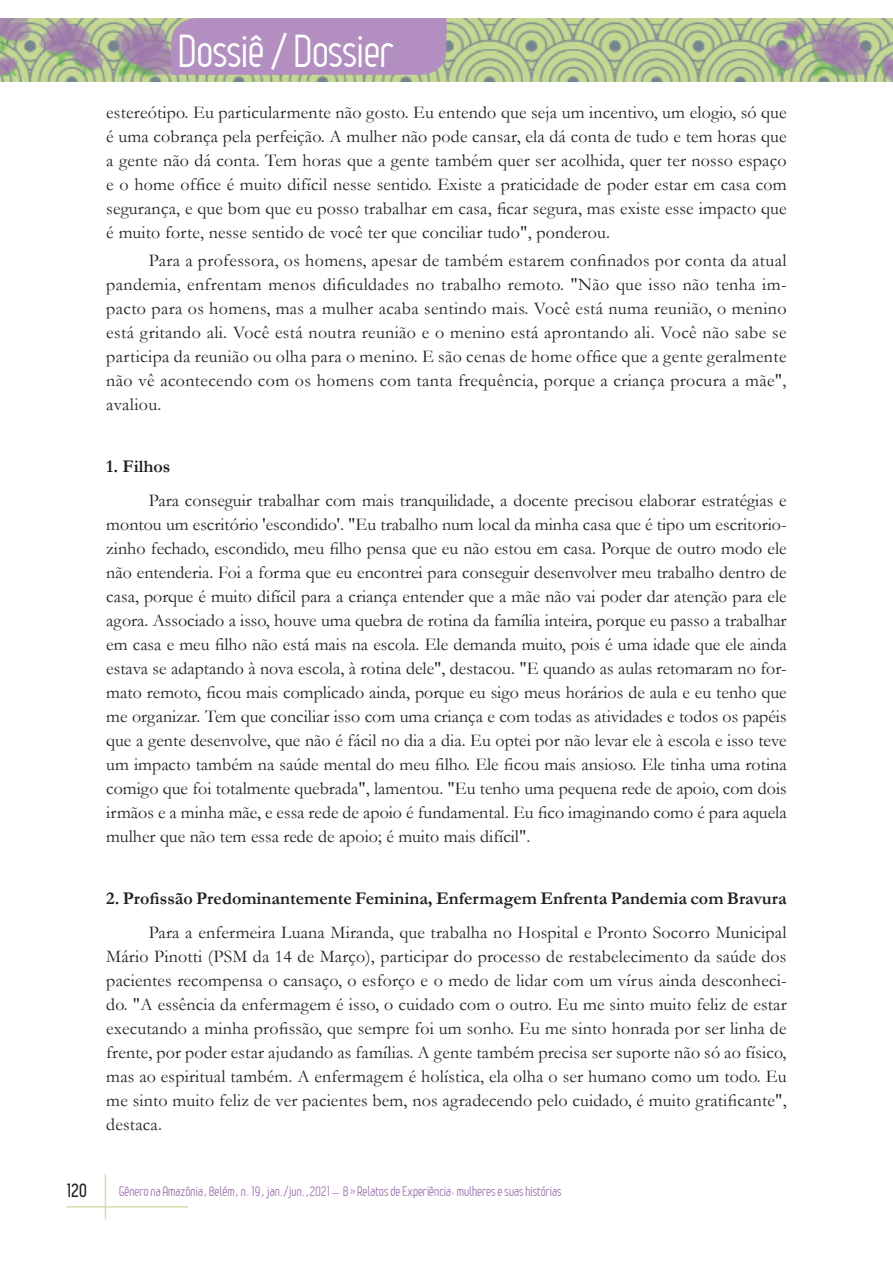
<style>
.page{position:relative;width:893px;height:1263px;background:#fff}
.page>*{position:absolute;margin:0;border:0;box-sizing:border-box;transform-origin:0 0}
.t1{font:45px "Leger";letter-spacing:-.01em;color:#fff}
.Texto{font:18px/24px "Garamond";letter-spacing:.01em;color:#231f20;text-align:justify}
.Titulo_2{font:700 18px "Garamond";color:#231f20}
.t2{font:700 18px "Leger";color:#231f20}
.t3{font:13.5px "Leger";color:#9f73af}
.s1{font-family:"Garamond"}
</style>
<div class="page">
<hr style="left:105px;top:1174px;width:1px;height:45px;background:#d2e0ac">
<hr style="left:67px;top:1206px;width:121px;height:1px;background:#d2e0ac">
<img style="left:0;top:18px;width:893px;height:64px">
<div style="left:171px;top:18px;width:275px;height:57px;background:#b28fc0"></div>
<p class="t1" style="left:179px;top:26px;width:216px">Dossiê / Dossier</p>
<p class="Texto" style="left:106px;top:100px;width:682px">estereótipo. Eu particularmente não gosto. Eu entendo que seja um incentivo, um elogio, só que é uma cobrança pela perfeição. A mulher não pode cansar, ela dá conta de tudo e tem horas que a gente não dá conta. Tem horas que a gente também quer ser acolhida, quer ter nosso espaço e o home office é muito difícil nesse sentido. Existe a praticidade de poder estar em casa com segurança, e que bom que eu posso trabalhar em casa, ficar segura, mas existe esse impacto que é muito forte, nesse sentido de você ter que conciliar tudo", ponderou.</p>
<p class="Texto" style="left:106px;top:248px;width:682px;text-indent:43px">Para a professora, os homens, apesar de também estarem confinados por conta da atual pandemia, enfrentam menos dificuldades no trabalho remoto. "Não que isso não tenha im&shy;pacto para os homens, mas a mulher acaba sentindo mais. Você está numa reunião, o menino está gritando ali. Você está noutra reunião e o menino está aprontando ali. Você não sabe se participa da reunião ou olha para o menino. E são cenas de home office que a gente geralmente não vê acontecendo com os homens com tanta frequência, porque a criança procura a mãe", avaliou.</p>
<p class="Titulo_2" style="left:106px;top:454px;width:65px">1. Filhos</p>
<p class="Texto" style="left:106px;top:488px;width:682px;text-indent:43px">Para conseguir trabalhar com mais tranquilidade, a docente precisou elaborar estratégias e montou um escritório 'escondido'. "Eu trabalho num local da minha casa que é tipo um escritorio&shy;zinho fechado, escondido, meu filho pensa que eu não estou em casa. Porque de outro modo ele não entenderia. Foi a forma que eu encontrei para conseguir desenvolver meu trabalho dentro de casa, porque é muito difícil para a criança entender que a mãe não vai poder dar atenção para ele agora. Associado a isso, houve uma quebra de rotina da família inteira, porque eu passo a trabalhar em casa e meu filho não está mais na escola. Ele demanda muito, pois é uma idade que ele ainda estava se adaptando à nova escola, à rotina dele", destacou. "E quando as aulas retomaram no for&shy;mato remoto, ficou mais complicado ainda, porque eu sigo meus horários de aula e eu tenho que me organizar. Tem que conciliar isso com uma criança e com todas as atividades e todos os papéis que a gente desenvolve, que não é fácil no dia a dia. Eu optei por não levar ele à escola e isso teve um impacto também na saúde mental do meu filho. Ele ficou mais ansioso. Ele tinha uma rotina comigo que foi totalmente quebrada", lamentou. "Eu tenho uma pequena rede de apoio, com dois irmãos e a minha mãe, e essa rede de apoio é fundamental. Eu fico imaginando como é para aquela mulher que não tem essa rede de apoio; é muito mais difícil".</p>
<p class="Titulo_2" style="left:106px;top:886px;width:682px">2. Profissão Predominantemente Feminina, Enfermagem Enfrenta Pandemia com Bravura</p>
<p class="Texto" style="left:106px;top:919px;width:682px;text-indent:43px">Para a enfermeira Luana Miranda, que trabalha no Hospital e Pronto Socorro Municipal Mário Pinotti (PSM da 14 de Março), participar do processo de restabelecimento da saúde dos pacientes recompensa o cansaço, o esforço e o medo de lidar com um vírus ainda desconheci&shy;do. "A essência da enfermagem é isso, o cuidado com o outro. Eu me sinto muito feliz de estar executando a minha profissão, que sempre foi um sonho. Eu me sinto honrada por ser linha de frente, por poder estar ajudando as famílias. A gente também precisa ser suporte não só ao físico, mas ao espiritual também. A enfermagem é holística, ela olha o ser humano como um todo. Eu me sinto muito feliz de ver pacientes bem, nos agradecendo pelo cuidado, é muito gratificante", destaca.</p>
<p class="t2" style="left:67px;top:1180px;width:21px">120</p>
<p class="t3" style="left:119px;top:1183px;width:444px">Gênero na Amazônia, Belém, n. 19, jan./jun.,2021 <span class="s1">–</span> B <span class="s1">»</span> Relatos de Experiência: mulheres e suas histórias</p>
</div>
